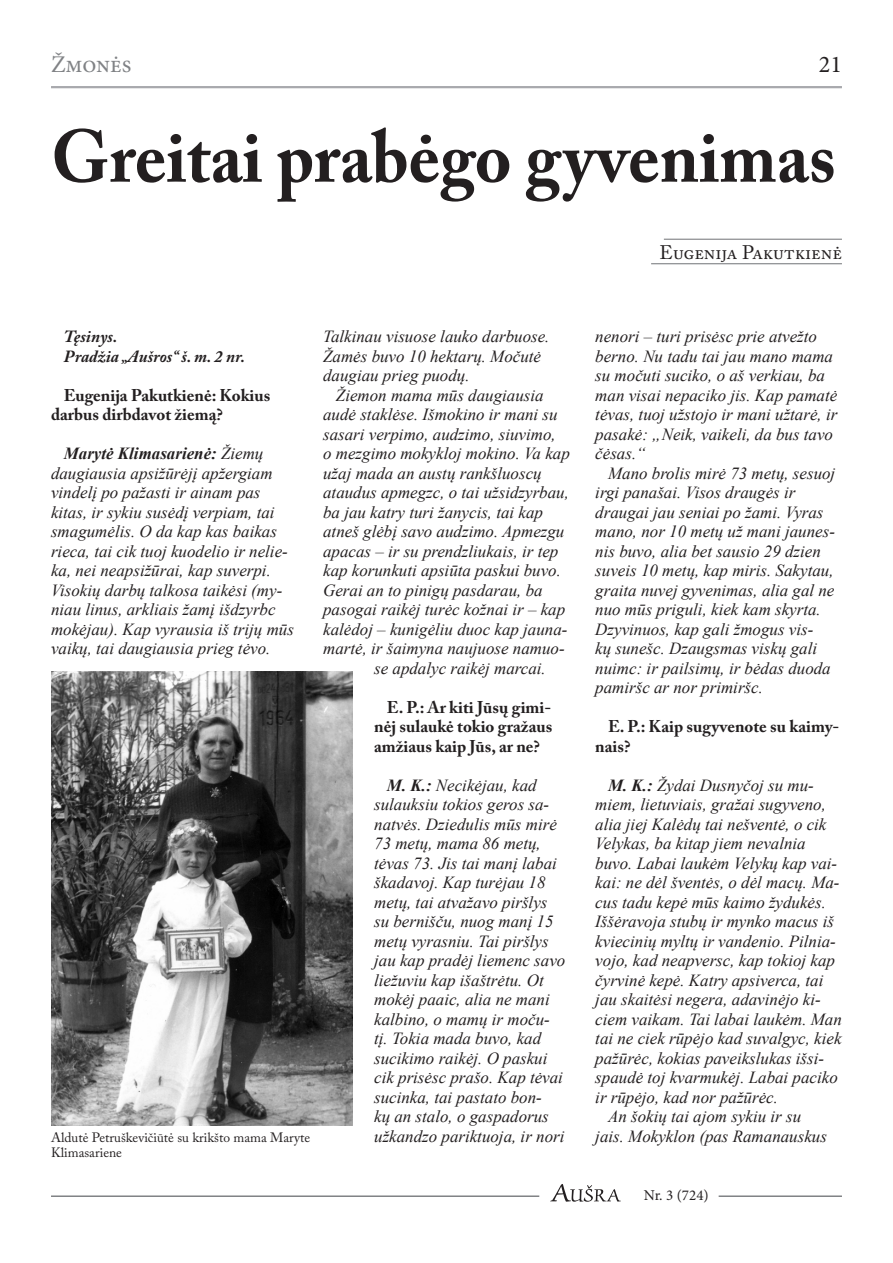
<style>
.page{position:relative;width:893px;height:1263px;background:#fff}
.page>*{position:absolute;margin:0;border:0;box-sizing:border-box;transform-origin:0 0}
.t1{font:700 73.5px "Adobe Caslon Pro";color:#231f20;scale:.95 1}
.t2{font:24px "Minion Pro";color:#808285}
.t3{font:24px "Minion Pro";color:#231f20}
.t4{font:19.5px "Adobe Caslon Pro";color:#231f20}
.t5{font:italic 16.95px/19.5px "Times New Roman";color:#231f20}
.t6{font:700 16.95px/19.5px "Adobe Caslon Pro";color:#231f20}
.t7{font:italic 700 16.95px/19.5px "Adobe Caslon Pro";color:#231f20}
.t8{font:15px "Minion Pro";color:#231f20}
.t9{font:13.5px "Adobe Caslon Pro";color:#231f20}
.s1{font-weight:700}
</style>
<div class="page">
<svg style="left:550px;top:1184px;width:71px;height:18px"></svg>
<hr style="left:51px;top:86px;width:791px;height:2px;background:#a8a9ad">
<hr style="left:719px;top:1195px;width:123px;height:2px;background:#808285">
<hr style="left:51px;top:1195px;width:488px;height:2px;background:#808285">
<hr style="left:664px;top:239px;width:178px;height:1px;background:#808285">
<hr style="left:651px;top:263px;width:191px;height:1px;background:#808285">
<img style="left:51px;top:672px;width:302px;height:453px">
<h2 class="t2" style="left:51px;top:48px;width:82px">Žmonės</h2>
<h2 class="t3" style="left:819px;top:48px;width:25px">21</h2>
<h1 class="t1" style="left:51px;top:113px;width:827px">Greitai prabėgo gyvenimas</h1>
<p class="t4" style="left:660px;top:241px;width:184px">Eugenija Pakutkienė</p>
<p class="t5" style="left:323px;top:326px;width:228px">Talkinau visuose lauko darbuose.<br>Žamės buvo 10 hektarų. Močutė daugiau prieg puodų.</p>
<p class="t5" style="left:336px;top:385px;width:209px">Žiemon mama mūs daugiausia</p>
<p class="t5" style="left:323px;top:404px;width:236px">audė staklėse. Išmokino ir mani su</p>
<p class="t5" style="left:323px;top:424px;width:234px">sasari verpimo, audzimo, siuvimo,</p>
<p class="t5" style="left:323px;top:443px;width:248px">o mezgimo mokykloj mokino. Va kap</p>
<p class="t5" style="left:323px;top:463px;width:220px">užaj mada an austų rankšluoscų</p>
<p class="t5" style="left:323px;top:482px;width:247px">ataudus apmegzc, o tai užsidzyrbau,</p>
<p class="t5" style="left:323px;top:502px;width:221px">ba jau katry turi žanycis, tai kap</p>
<p class="t5" style="left:323px;top:521px;width:243px">atneš glėbį savo audzimo. Apmezgu</p>
<p class="t5" style="left:323px;top:541px;width:237px">apacas – ir su prendzliukais, ir tep</p>
<p class="t5" style="left:323px;top:560px;width:239px">kap korunkuti apsiūta paskui buvo.</p>
<p class="t5" style="left:323px;top:580px;width:221px">Gerai an to pinigų pasdarau, ba</p>
<p class="t5" style="left:323px;top:599px;width:243px">pasogai raikėj turėc kožnai ir – kap</p>
<p class="t5" style="left:323px;top:619px;width:246px">kalėdoj – kunigėliu duoc kap jauna-</p>
<p class="t5" style="left:323px;top:638px;width:243px">martė, ir šaimyna naujuose namuo-</p>
<p class="t5" style="left:374px;top:658px;width:173px">se apdalyc raikėj marcai.</p>
<p class="t6" style="left:374px;top:697px;width:180px;text-align:justify;text-indent:13px">E. P.: Ar kiti Jūsų gimi&shy;nėj sulaukė tokio gražaus amžiaus kaip Jūs, ar ne?</p>
<p class="t5" style="left:374px;top:775px;width:193px;text-indent:13px"><span class="s1">M. K.:</span> Necikėjau, kad sulauksiu tokios geros sa&shy;natvės. Dziedulis mūs mirė<br>73 metų, mama 86 metų, tėvas 73. Jis tai manį labai škadavoj. Kap turėjau 18 metų, tai atvažavo piršlys su bernišču, nuog manį 15 metų vyrasniu. Tai piršlys jau kap pradėj liemenc savo liežuviu kap išaštrėtu. Ot mokėj paaic, alia ne mani kalbino, o mamų ir moču&shy;tį. Tokia mada buvo, kad sucikimo raikėj. O paskui cik prisėsc prašo. Kap tėvai sucinka, tai pastato bon-<br>kų an stalo, o gaspadorus užkandzo pariktuoja, ir nori</p>
<p class="t7" style="left:64px;top:326px;width:183px">Tęsinys.<br>Pradžia „Aušros“ š. m. 2 nr.</p>
<p class="t6" style="left:51px;top:385px;width:221px;text-indent:13px">Eugenija Pakutkienė: Kokius darbus dirbdavot žiemą?</p>
<p class="t5" style="left:51px;top:443px;width:244px;text-indent:13px"><span class="s1">Marytė Klimasarienė:</span> Žiemų daugiausia apsižūrėjį apžergiam vindelį po pažasti ir ainam pas kitas, ir sykiu susėdį verpiam, tai smagumėlis. O da kap kas baikas rieca, tai cik tuoj kuodelio ir nelie&shy;ka, nei neapsižūrai, kap suverpi.<br>Visokių darbų talkosa taikėsi (my&shy;niau linus, arkliais žamį išdzyrbc mokėjau). Kap vyrausia iš trijų mūs vaikų, tai daugiausia prieg tėvo.</p>
<p class="t5" style="left:595px;top:326px;width:244px">nenori – turi prisėsc prie atvežto berno. Nu tadu tai jau mano mama su močuti suciko, o aš verkiau, ba man visai nepaciko jis. Kap pamatė tėvas, tuoj užstojo ir mani užtarė, ir pasakė: „Neik, vaikeli, da bus tavo čėsas.“</p>
<p class="t5" style="left:595px;top:463px;width:242px;text-indent:13px">Mano brolis mirė 73 metų, sesuoj irgi panašai. Visos draugės ir draugai jau seniai po žami. Vyras mano, nor 10 metų už mani jaunes&shy;nis buvo, alia bet sausio 29 dzien suveis 10 metų, kap miris. Sakytau, graita nuvej gyvenimas, alia gal ne nuo mūs priguli, kiek kam skyrta.<br>Dzyvinuos, kap gali žmogus vis-<br>kų sunešc. Dzaugsmas viskų gali nuimc: ir pailsimų, ir bėdas duoda pamiršc ar nor primiršc.</p>
<p class="t6" style="left:595px;top:716px;width:245px;text-indent:13px">E. P.: Kaip sugyvenote su kaimy&shy;nais?</p>
<p class="t5" style="left:608px;top:775px;width:207px"><span class="s1">M. K.:</span> Žydai Dusnyčoj su mu-</p>
<p class="t5" style="left:595px;top:794px;width:232px">miem, lietuviais, gražai sugyveno,</p>
<p class="t5" style="left:595px;top:814px;width:233px">alia jiej Kalėdų tai nešventė, o cik</p>
<p class="t5" style="left:595px;top:833px;width:212px">Velykas, ba kitap jiem nevalnia</p>
<p class="t5" style="left:595px;top:853px;width:243px">buvo. Labai laukėm Velykų kap vai-</p>
<p class="t5" style="left:595px;top:872px;width:246px">kai: ne dėl šventės, o dėl macų. Ma-</p>
<p class="t5" style="left:595px;top:892px;width:232px">cus tadu kepė mūs kaimo žydukės.</p>
<p class="t5" style="left:595px;top:911px;width:240px">Iššėravoja stubų ir mynko macus iš</p>
<p class="t5" style="left:595px;top:931px;width:242px">kviecinių myltų ir vandenio. Pilnia-</p>
<p class="t5" style="left:595px;top:950px;width:241px">vojo, kad neapversc, kap tokioj kap</p>
<p class="t5" style="left:595px;top:970px;width:230px">čyrvinė kepė. Katry apsiverca, tai</p>
<p class="t5" style="left:595px;top:989px;width:227px">jau skaitėsi negera, adavinėjo ki-</p>
<p class="t5" style="left:595px;top:1009px;width:248px">ciem vaikam. Tai labai laukėm. Man</p>
<p class="t5" style="left:595px;top:1028px;width:248px">tai ne ciek rūpėjo kad suvalgyc, kiek</p>
<p class="t5" style="left:595px;top:1048px;width:230px">pažūrėc, kokias paveikslukas išsi-</p>
<p class="t5" style="left:595px;top:1067px;width:244px">spaudė toj kvarmukėj. Labai paciko</p>
<p class="t5" style="left:595px;top:1087px;width:184px">ir rūpėjo, kad nor pažūrėc.</p>
<p class="t5" style="left:608px;top:1106px;width:195px">An šokių tai ajom sykiu ir su</p>
<p class="t9" style="left:51px;top:1129px;width:261px">Aldutė Petruškevičiūtė su krikšto mama Maryte</p>
<p class="t5" style="left:595px;top:1126px;width:233px">jais. Mokyklon (pas Ramanauskus</p>
<p class="t9" style="left:51px;top:1144px;width:73px">Klimasariene</p>
<p class="t8" style="left:644px;top:1185px;width:66px">Nr. 3 (724)</p>
</div>
